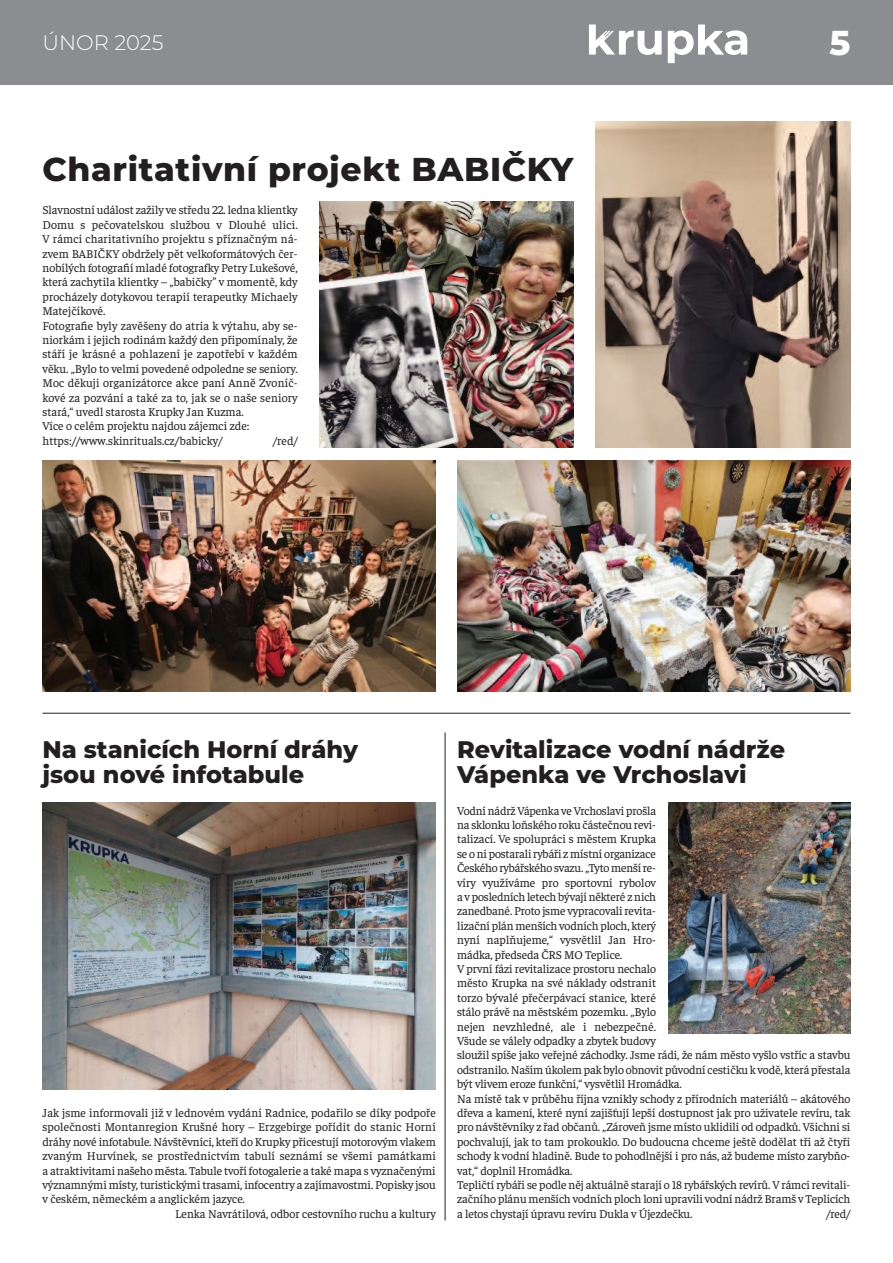
<style>
.page{position:relative;width:893px;height:1263px;background:#fff}
.page>*{position:absolute;margin:0;border:0;box-sizing:border-box;transform-origin:0 0}
.t1{font:800 34.5px "Montserrat";color:#fff}
.t2{font:800 33px "Montserrat";letter-spacing:.02em;color:#231f20}
.t3{font:800 24px/25.5px "Montserrat";color:#231f20}
.t4{font:300 21px "Montserrat";color:#fff}
.t5{font:12px/14.4px "Faustina";letter-spacing:-.005em;color:#231f20}
</style>
<div class="page">
<div style="left:0;top:0;width:893px;height:85px;background:#8b8d90"></div>
<svg style="left:668px;top:24px;width:79px;height:39px"></svg>
<svg style="left:589px;top:24px;width:73px;height:31px"></svg>
<img style="left:668px;top:803px;width:183px;height:231px">
<img style="left:43px;top:802px;width:393px;height:288px">
<img style="left:595px;top:121px;width:255px;height:327px">
<img style="left:42px;top:461px;width:394px;height:231px">
<img style="left:319px;top:202px;width:255px;height:246px">
<hr style="left:43px;top:713px;width:807px;height:1px;background:#231f20">
<hr style="left:445px;top:732px;width:1px;height:488px;background:#231f20">
<img style="left:457px;top:461px;width:393px;height:231px">
<h3 class="t4" style="left:43px;top:35px;width:122px">ÚNOR 2025</h3>
<h1 class="t1" style="left:829px;top:29px;width:22px">5</h1>
<h2 class="t2" style="left:43px;top:156px;width:532px">Charitativní projekt BABIČKY</h2>
<p class="t5" style="left:43px;top:202px;width:257px">Slavnostní událost zažily ve středu 22. ledna klientky Domu s pečovatelskou službou v Dlouhé ulici.<br>V rámci charitativního projektu s příznačným ná&shy;zvem BABIČKY obdržely pět velkoformátových čer&shy;nobílých fotografií mladé fotografky Petry Lukešové, která zachytila klientky – „babičky” v momentě, kdy procházely dotykovou terapií terapeutky Michaely Matejčíkové.<br>Fotografie byly zavěšeny do atria k výtahu, aby se&shy;niorkám i jejich rodinám každý den připomínaly, že stáří je krásné a pohlazení je zapotřebí v každém věku. „Bylo to velmi povedené odpoledne se seniory.<br>Moc děkuji organizátorce akce paní Anně Zvoníč&shy;kové za pozvání a také za to, jak se o naše seniory stará,“ uvedl starosta Krupky Jan Kuzma.<br>Více o celém projektu najdou zájemci zde: https://www.skinrituals.cz/babicky/</p>
<p class="t5" style="left:273px;top:433px;width:26px">/red/</p>
<h3 class="t3" style="left:42px;top:738px;width:317px">Na stanicích Horní dráhy jsou nové infotabule</h3>
<p class="t5" style="left:43px;top:1105px;width:395px">Jak jsme informovali již v lednovém vydání Radnice, podařilo se díky podpoře</p>
<p class="t5" style="left:43px;top:1119px;width:395px">společnosti Montanregion Krušné hory – Erzgebirge pořídit do stanic Horní</p>
<p class="t5" style="left:43px;top:1133px;width:395px">dráhy nové infotabule. Návštěvníci, kteří do Krupky přicestují motorovým vlakem</p>
<p class="t5" style="left:43px;top:1148px;width:395px">zvaným Hurvínek, se prostřednictvím tabulí seznámí se všemi památkami</p>
<p class="t5" style="left:43px;top:1162px;width:395px">a atraktivitami našeho města. Tabule tvoří fotogalerie a také mapa s vyznačenými</p>
<p class="t5" style="left:42px;top:1177px;width:395px">významnými místy, turistickými trasami, infocentry a zajímavostmi. Popisky jsou</p>
<p class="t5" style="left:42px;top:1191px;width:204px">v českém, německém a anglickém jazyce.</p>
<p class="t5" style="left:175px;top:1205px;width:262px">Lenka Navrátilová, odbor cestovního ruchu a kultury</p>
<h3 class="t3" style="left:457px;top:738px;width:329px">Revitalizace vodní nádrže<br>Vápenka ve Vrchoslavi</h3>
<p class="t5" style="left:457px;top:802px;width:395px">Vodní nádrž Vápenka ve Vrchoslavi prošla<br>na sklonku loňského roku částečnou revi-<br>talizací. Ve spolupráci s městem Krupka<br>se o ni postarali rybáři z místní organizace<br>Českého rybářského svazu. „Tyto menší re-<br>víry využíváme pro sportovní rybolov<br>a v posledních letech bývají některé z nich<br>zanedbané. Proto jsme vypracovali revita-<br>lizační plán menších vodních ploch, který<br>nyní naplňujeme,“ vysvětlil Jan Hro-<br>mádka, předseda ČRS MO Teplice.<br>V první fázi revitalizace prostoru nechalo<br>město Krupka na své náklady odstranit<br>torzo bývalé přečerpávací stanice, které<br>stálo právě na městském pozemku. „Bylo<br>nejen nevzhledné, ale i nebezpečné.<br>Všude se válely odpadky a zbytek budovy<br>sloužil spíše jako veřejné záchodky. Jsme rádi, že nám město vyšlo vstříc a stavbu odstranilo. Naším úkolem pak bylo obnovit původní cestičku k vodě, která přestala být vlivem eroze funkční,“ vysvětlil Hromádka.<br>Na místě tak v průběhu října vznikly schody z přírodních materiálů – akátového dřeva a kamení, které nyní zajišťují lepší dostupnost jak pro uživatele revíru, tak pro návštěvníky z řad občanů. „Zároveň jsme místo uklidili od odpadků. Všichni si pochvalují, jak to tam prokouklo. Do budoucna chceme ještě dodělat tři až čtyři schody k vodní hladině. Bude to pohodlnější i pro nás, až budeme místo zarybňo&shy;vat,“ doplnil Hromádka.<br>Tepličtí rybáři se podle něj aktuálně starají o 18 rybářských revírů. V rámci revitali&shy;začního plánu menších vodních ploch loni upravili vodní nádrž Bramš v Teplicích a letos chystají úpravu revíru Dukla v Újezdečku.</p>
<p class="t5" style="left:826px;top:1205px;width:26px">/red/</p>
</div>
